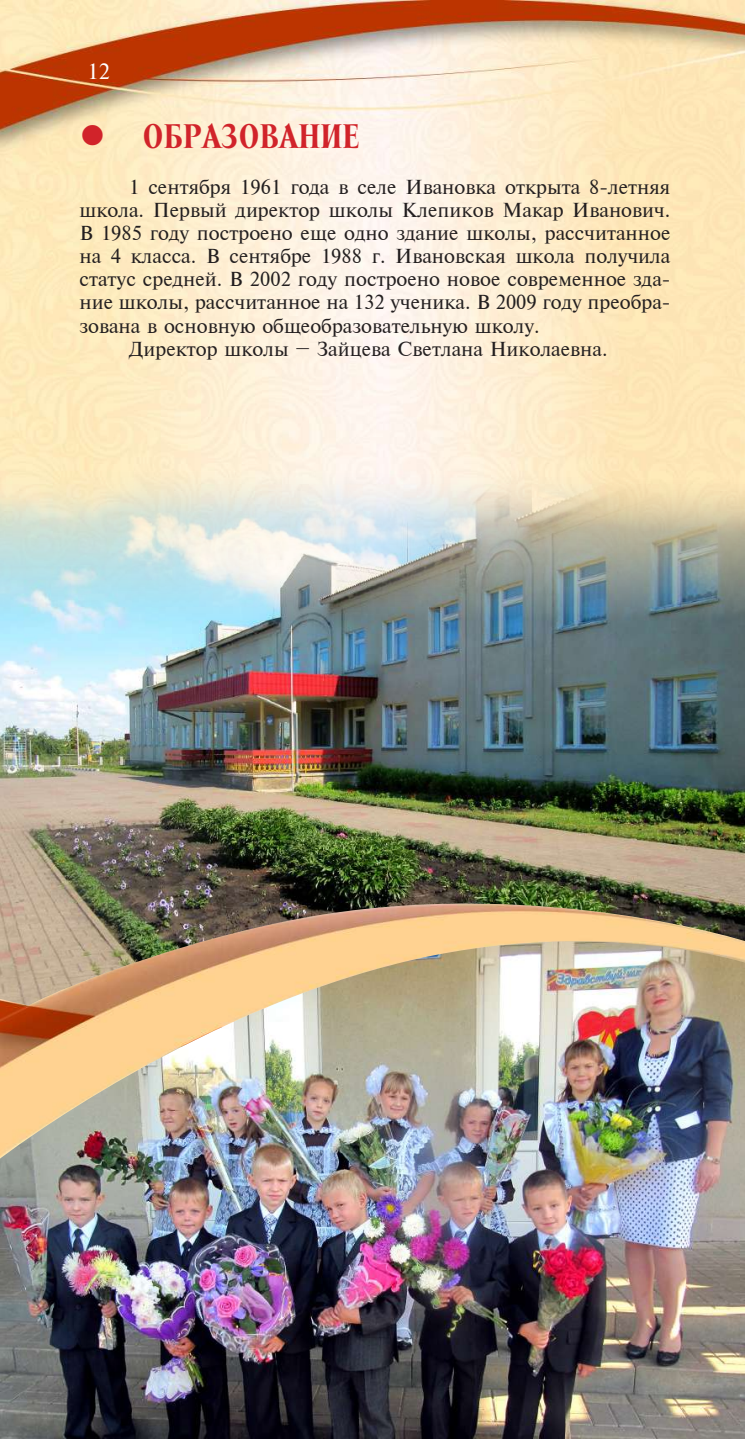
<style>
.page{position:relative;width:745px;height:1439px;background:#fff}
.page>*{position:absolute;margin:0;border:0;box-sizing:border-box;transform-origin:0 0}
.t1{font:700 35px "Mramor Medium Pro";color:#d1232a}
.t2{font:21px "Newton C";color:#fff}
.t3{font:19.25px "Newton C";color:#231f20}
</style>
<div class="page">
<img style="left:0;top:0;width:744px;height:1439px">
<img style="left:0;top:461px;width:744px;height:480px">
<img style="left:744px;top:985px;width:1px;height:454px">
<img style="left:0;top:941px;width:744px;height:217px">
<svg style="left:82px;top:125px;width:21px;height:20px"></svg>
<p class="t2" style="left:87px;top:59px;width:24px">12</p>
<h1 class="t1" style="left:106px;top:116px;width:255px">z ОБРАЗОВАНИЕ</h1>
<p class="t3" style="left:129px;top:176px;width:542px">1 сентября 1961 года в селе Ивановка открыта 8-летняя</p>
<p class="t3" style="left:79px;top:199px;width:592px">школа. Первый директор школы Клепиков Макар Иванович.</p>
<p class="t3" style="left:79px;top:222px;width:592px">В 1985 году построено еще одно здание школы, рассчитанное</p>
<p class="t3" style="left:79px;top:245px;width:592px">на 4 класса. В сентябре 1988 г. Ивановская школа получила</p>
<p class="t3" style="left:79px;top:268px;width:592px">статус средней. В 2002 году построено новое современное зда-</p>
<p class="t3" style="left:79px;top:291px;width:592px">ние школы, рассчитанное на 132 ученика. В 2009 году преобра-</p>
<p class="t3" style="left:79px;top:314px;width:461px">зована в основную общеобразовательную школу.</p>
<p class="t3" style="left:129px;top:337px;width:479px">Директор школы – Зайцева Светлана Николаевна.</p>
</div>
